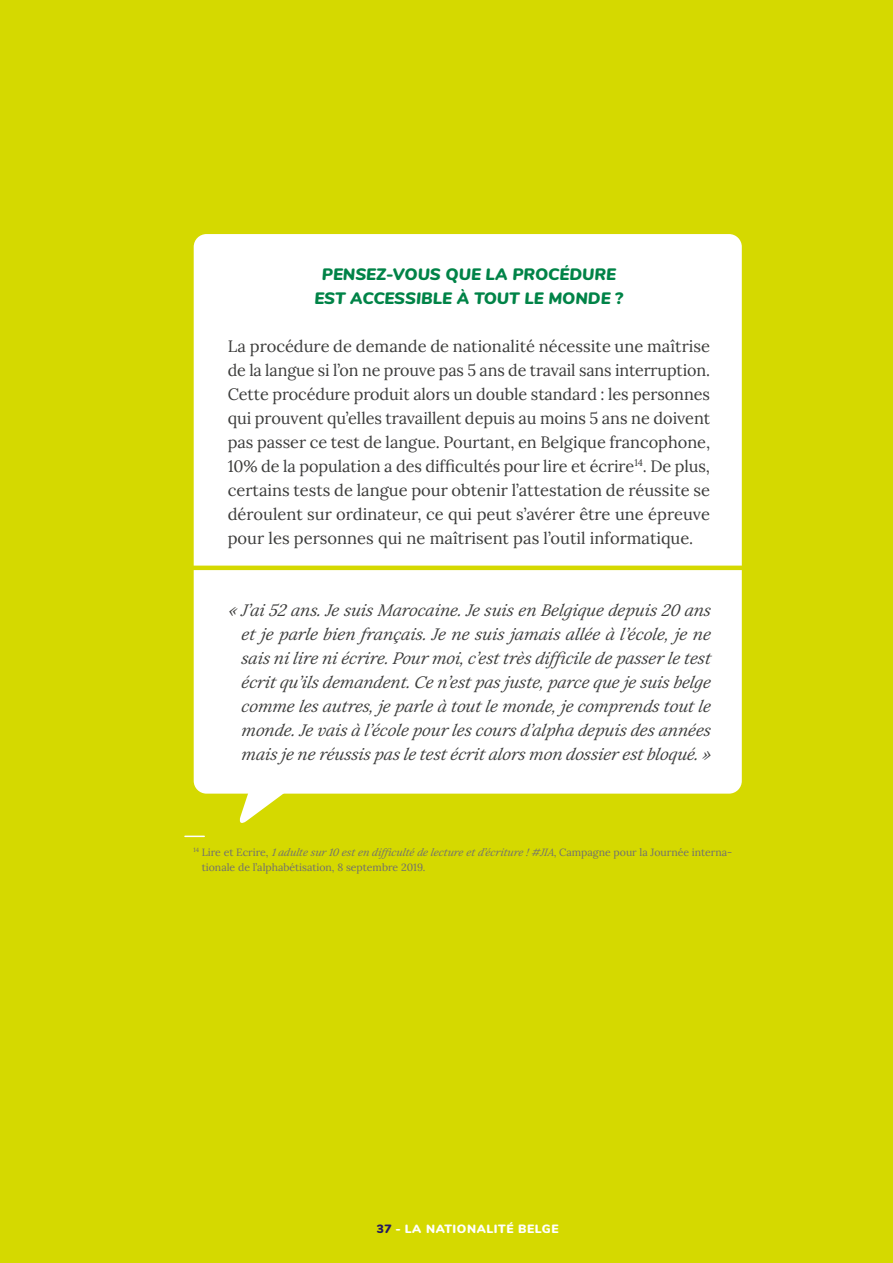
<style>
.page{position:relative;width:893px;height:1263px;background:#d5d900}
.page>*{position:absolute;margin:0;border:0;box-sizing:border-box;transform-origin:0 0}
.t1{font:16.5px/24px "Lora";color:#3c3c3b;text-align:justify}
.t2{font:italic 16.5px/24px "Lora";color:#3c3c3b;text-align:justify}
.t3{font:italic 900 16.5px/24px "Nunito";color:#008347;text-align:center}
.t4{font:900 12px "Nunito";letter-spacing:.05em;color:#fff}
.t5{font:10.5px/15px "Lora";color:#706f6f}
.s1{font-style:italic}
.s2{color:#251a60}
</style>
<div class="page">
<svg style="left:185px;top:835px;width:19px;height:2px"></svg>
<div style="left:194px;top:234px;width:548px;height:560px;background:#fff;border-radius:13px"></div>
<hr style="left:191px;top:566px;width:551px;height:4px;background:#d5d900">
<svg style="left:238px;top:793px;width:53px;height:30px"></svg>
<p class="t3" style="left:315px;top:261px;width:310px">PENSEZ-VOUS QUE LA PROCÉDURE<br>EST ACCESSIBLE À TOUT LE MONDE ?</p>
<p class="t1" style="left:228px;top:333px;width:484px">La procédure de demande de nationalité nécessite une maîtrise de la langue si l’on ne prouve pas 5 ans de travail sans interruption.<br>Cette procédure produit alors un double standard : les personnes qui prouvent qu’elles travaillent depuis au moins 5 ans ne doivent pas passer ce test de langue. Pourtant, en Belgique francophone, 10% de la population a des difficultés pour lire et écrire<sup>14</sup>. De plus, certains tests de langue pour obtenir l’attestation de réussite se déroulent sur ordinateur, ce qui peut s’avérer être une épreuve pour les personnes qui ne maîtrisent pas l’outil informatique.</p>
<p class="t2" style="left:241px;top:598px;width:477px;text-indent:-13px">«J’ai52ans.JesuisMarocaine.JesuisenBelgiquedepuis20ans etjeparlebienfrançais.Jenesuisjamaisalléeàl’école,jene saisnilireniécrire.Pourmoi,c’esttrèsdifficiledepasserletest écritqu’ilsdemandent.Cen’estpasjuste,parcequejesuisbelge commelesautres,jeparleàtoutlemonde,jecomprendstoutle monde.Jevaisàl’écolepourlescoursd’alphadepuisdesannées maisjeneréussispasletestécritalorsmondossierestbloqué.»</p>
<p class="t5" style="left:202px;top:844px;width:532px;text-indent:-8px"><sup>1</sup> <sup>4</sup> L i r e e t E c r i r e , <span class="s1">1adultesur10estendifficultédelectureetd’écriture!#JIA</span>, C a m p a g n e p o u r l a J o u r n é e i n t e r n a - tionale de l’alphabétisation, 8 septembre 2019.</p>
<p class="t4" style="left:377px;top:1219px;width:183px"><span class="s2">37</span> - LA NATIONALITÉ BELGE</p>
</div>
